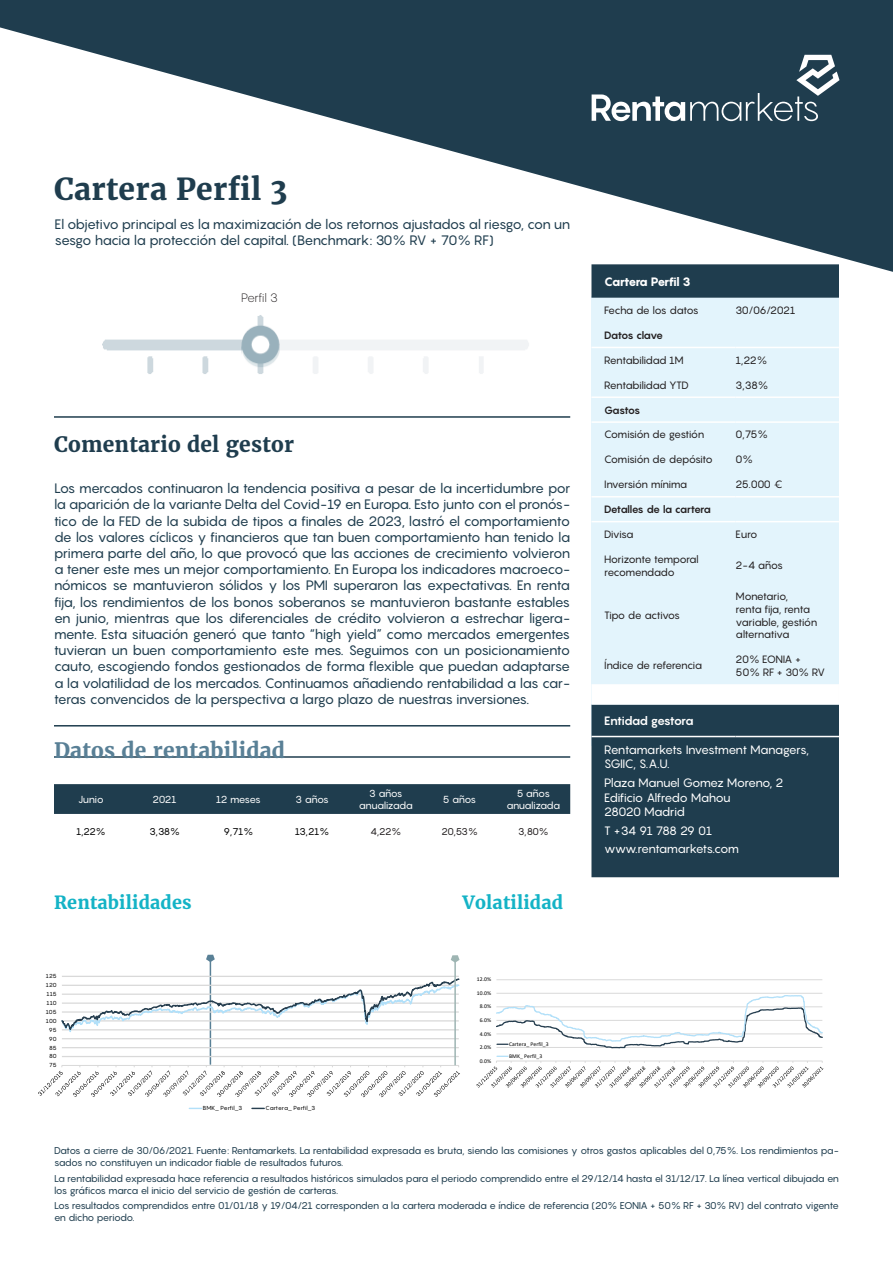
<style>
.page{position:relative;width:893px;height:1263px;background:#fff}
.page>*{position:absolute;margin:0;border:0;box-sizing:border-box;transform-origin:0 0}
.Texto_independiente{font:700 30px "Merriweather";letter-spacing:.01em;color:#1f3d4e}
.Texto_independiente-2{font:700 21px "Merriweather";letter-spacing:.01em;color:#1f3d4e}
.Texto_independiente-3{font:700 21px "Merriweather";letter-spacing:.01em;color:#598096}
.Texto_independiente-4{font:700 18px "Merriweather";letter-spacing:.01em;color:#14b3c6}
.Texto_independiente-5{font:13.5px/16.2px "Pangram";letter-spacing:-.06em;color:#1f3d4e;text-align:justify}
.t1{font:12px/14.4px "Pangram";letter-spacing:-.06em;color:#fff}
.t2{font:800 12px "Pangram";letter-spacing:-.09em;color:#fff}
.t3{font:700 12px "Pangram";letter-spacing:-.08em;color:#fff}
.t4{font:300 12px "Pangram";letter-spacing:-.025em;color:#231f20}
.t5{font:10.5px/12.6px "Pangram";letter-spacing:-.06em;color:#231f20}
.t6{font:700 10.5px "Pangram";letter-spacing:-.085em;color:#231f20}
.t7{font:10.05px/12px "Pangram";letter-spacing:-.045em;color:#fff;text-align:center}
.Texto_independiente-6{font:9.75px/11.7px "Pangram";letter-spacing:-.06em;color:#1f3d4e}
.t8{font:9.75px "Pangram";letter-spacing:-.045em;color:#000}
.t9{font:9.75px "Pangram";letter-spacing:-.055em;color:#231f20}
.t10{font:5.7px/12px "Calibri";color:#000}
.t11{font:5.7px "Pangram";color:#000}
</style>
<div class="page">
<img style="left:102px;top:315px;width:427px;height:59px">
<hr style="left:54px;top:416px;width:516px;height:2px;background:#1f3d4e">
<hr style="left:54px;top:725px;width:516px;height:1px;background:#1f3d4e">
<hr style="left:54px;top:756px;width:516px;height:2px;background:#1f3d4e">
<svg style="left:591px;top:272px;width:248px;height:605px;background:#a0b5c0"></svg>
<svg style="left:591px;top:684px;width:248px;height:20px"></svg>
<hr style="left:591px;top:736px;width:145px;height:1px;background:#fff">
<hr style="left:736px;top:736px;width:103px;height:1px;background:#fff">
<hr style="left:591px;top:347px;width:145px;height:1px;background:#fff">
<hr style="left:736px;top:347px;width:103px;height:1px;background:#fff">
<hr style="left:591px;top:396px;width:145px;height:2px;background:#fff">
<hr style="left:736px;top:396px;width:103px;height:2px;background:#fff">
<hr style="left:591px;top:421px;width:145px;height:2px;background:#fff">
<hr style="left:736px;top:421px;width:103px;height:2px;background:#fff">
<hr style="left:591px;top:496px;width:145px;height:1px;background:#fff">
<hr style="left:736px;top:496px;width:103px;height:1px;background:#fff">
<hr style="left:591px;top:521px;width:145px;height:1px;background:#fff">
<hr style="left:736px;top:521px;width:103px;height:1px;background:#fff">
<svg style="left:0;top:0;width:893px;height:272px;fill:#1f3d4e"></svg>
<svg style="left:592px;top:55px;width:247px;height:66px;background:#405a68"></svg>
<div style="left:54px;top:784px;width:516px;height:30px;background:#1f3d4e"></div>
<svg style="left:206px;top:955px;width:9px;height:7px"></svg>
<hr style="left:210px;top:961px;width:1px;height:104px;background:#598096">
<hr style="left:62px;top:1056px;width:397px;height:1px;background:#d9d9d9">
<hr style="left:62px;top:1047px;width:397px;height:1px;background:#d9d9d9">
<svg style="left:62px;top:976px;width:397px;height:68px"></svg>
<svg style="left:38px;top:1065px;width:422px;height:32px"></svg>
<svg style="left:189px;top:1108px;width:13px;height:1px"></svg>
<svg style="left:252px;top:1108px;width:12px;height:1px"></svg>
<hr style="left:496px;top:993px;width:326px;height:1px;background:#d9d9d9">
<hr style="left:496px;top:979px;width:326px;height:1px;background:#d9d9d9">
<svg style="left:496px;top:995px;width:327px;height:54px"></svg>
<svg style="left:476px;top:1056px;width:347px;height:32px"></svg>
<svg style="left:451px;top:955px;width:8px;height:7px"></svg>
<hr style="left:454px;top:961px;width:2px;height:104px;background:#9eb5b3">
<p class="Texto_independiente" style="left:54px;top:170px;width:235px">Cartera Perfil 3</p>
<p class="Texto_independiente-5" style="left:55px;top:216px;width:517px">El objetivo principal es la maximización de los retornos ajustados al riesgo, con un sesgo hacia la protección del capital. (Benchmark: 30% RV + 70% RF)</p>
<p class="t4" style="left:241px;top:290px;width:38px">Perfil 3</p>
<p class="Texto_independiente-2" style="left:54px;top:431px;width:242px">Comentario del gestor</p>
<p class="Texto_independiente-5" style="left:54px;top:480px;width:518px">Los mercados continuaron la tendencia positiva a pesar de la incertidumbre por la aparición de la variante Delta del Covid-19 en Europa. Esto junto con el pronós&shy;tico de la FED de la subida de tipos a finales de 2023, lastró el comportamiento de los valores cíclicos y financieros que tan buen comportamiento han tenido la primera parte del año, lo que provocó que las acciones de crecimiento volvieron a tener este mes un mejor comportamiento. En Europa los indicadores macroeco&shy;nómicos se mantuvieron sólidos y los PMI superaron las expectativas. En renta fija, los rendimientos de los bonos soberanos se mantuvieron bastante estables en junio, mientras que los diferenciales de crédito volvieron a estrechar ligera&shy;mente. Esta situación generó que tanto “high yield” como mercados emergentes tuvieran un buen comportamiento este mes. Seguimos con un posicionamiento cauto, escogiendo fondos gestionados de forma flexible que puedan adaptarse a la volatilidad de los mercados. Continuamos añadiendo rentabilidad a las car&shy;teras convencidos de la perspectiva a largo plazo de nuestras inversiones.</p>
<p class="Texto_independiente-3" style="left:54px;top:737px;width:233px">Datos de rentabilidad</p>
<p class="t7" style="left:78px;top:793px;width:27px">Junio</p>
<p class="t7" style="left:153px;top:793px;width:26px">2021</p>
<p class="t7" style="left:216px;top:793px;width:46px">12 meses</p>
<p class="t7" style="left:295px;top:793px;width:35px">3 años</p>
<p class="t7" style="left:359px;top:787px;width:56px">3 años anualizada</p>
<p class="t7" style="left:443px;top:793px;width:35px">5 años</p>
<p class="t7" style="left:506px;top:787px;width:56px">5 años anualizada</p>
<p class="t8" style="left:76px;top:825px;width:31px">1,22%</p>
<p class="t8" style="left:149px;top:825px;width:32px">3,38%</p>
<p class="t8" style="left:224px;top:825px;width:31px">9,71%</p>
<p class="t8" style="left:295px;top:825px;width:36px">13,21%</p>
<p class="t9" style="left:370px;top:825px;width:32px">4,22%</p>
<p class="t9" style="left:441px;top:825px;width:38px">20,53%</p>
<p class="t9" style="left:518px;top:825px;width:32px">3,80%</p>
<p class="Texto_independiente-4" style="left:54px;top:891px;width:139px">Rentabilidades</p>
<p class="Texto_independiente-4" style="left:462px;top:891px;width:102px">Volatilidad</p>
<p class="t11" style="left:46px;top:972px;width:12px">125</p>
<p class="t11" style="left:46px;top:981px;width:12px">120</p>
<p class="t10" style="left:477px;top:973px;width:16px">12.0%</p>
<p class="t11" style="left:47px;top:990px;width:11px">115</p>
<p class="t10" style="left:477px;top:987px;width:16px">10.0%</p>
<p class="t11" style="left:47px;top:999px;width:11px">110</p>
<p class="t11" style="left:46px;top:1008px;width:12px">105</p>
<p class="t10" style="left:480px;top:1000px;width:13px">8.0%</p>
<p class="t11" style="left:46px;top:1017px;width:12px">100</p>
<p class="t10" style="left:480px;top:1014px;width:13px">6.0%</p>
<p class="t11" style="left:49px;top:1026px;width:9px">95</p>
<p class="t11" style="left:49px;top:1035px;width:9px">90</p>
<p class="t11" style="left:49px;top:1044px;width:9px">85</p>
<p class="t11" style="left:49px;top:1053px;width:9px">80</p>
<p class="t11" style="left:49px;top:1061px;width:9px">75</p>
<p class="t10" style="left:480px;top:1027px;width:13px">4.0%</p>
<p class="t10" style="left:480px;top:1041px;width:13px">2.0%</p>
<p class="t10" style="left:480px;top:1054px;width:13px">0.0%</p>
<p class="t10" style="left:509px;top:1038px;width:41px">Cartera_ Perfil_3<br>BMK_ Perfil_3</p>
<p class="t11" style="left:203px;top:1104px;width:41px">BMK_ Perfil_3</p>
<p class="t11" style="left:266px;top:1104px;width:51px">Cartera_ Perfil_3</p>
<p class="t2" style="left:604px;top:273px;width:88px">Cartera Perfil 3</p>
<p class="t5" style="left:604px;top:304px;width:96px">Fecha de los datos</p>
<p class="t5" style="left:736px;top:304px;width:61px">30/06/2021</p>
<p class="t6" style="left:604px;top:328px;width:61px">Datos clave</p>
<p class="t5" style="left:604px;top:354px;width:81px">Rentabilidad 1M</p>
<p class="t5" style="left:736px;top:354px;width:33px">1,22%</p>
<p class="t5" style="left:604px;top:378px;width:86px">Rentabilidad YTD</p>
<p class="t5" style="left:736px;top:378px;width:34px">3,38%</p>
<p class="t6" style="left:604px;top:403px;width:38px">Gastos</p>
<p class="t5" style="left:604px;top:428px;width:101px">Comisión de gestión</p>
<p class="t5" style="left:736px;top:428px;width:34px">0,75%</p>
<p class="t5" style="left:604px;top:453px;width:110px">Comisión de depósito</p>
<p class="t5" style="left:736px;top:453px;width:19px">0%</p>
<p class="t5" style="left:604px;top:478px;width:85px">Inversión mínima</p>
<p class="t5" style="left:736px;top:478px;width:49px">25.000 €</p>
<p class="t6" style="left:604px;top:502px;width:108px">Detalles de la cartera</p>
<p class="t5" style="left:604px;top:528px;width:31px">Divisa</p>
<p class="t5" style="left:736px;top:528px;width:23px">Euro</p>
<p class="t5" style="left:604px;top:553px;width:96px">Horizonte temporal recomendado</p>
<p class="t5" style="left:736px;top:559px;width:49px">2-4 años</p>
<p class="t5" style="left:604px;top:609px;width:77px">Tipo de activos</p>
<p class="t5" style="left:736px;top:590px;width:83px">Monetario,<br>renta fija, renta variable, gestión alternativa</p>
<p class="t5" style="left:604px;top:659px;width:99px">Índice de referencia</p>
<p class="t5" style="left:736px;top:653px;width:91px">20% EONIA +<br>50% RF + 30% RV</p>
<p class="t3" style="left:604px;top:713px;width:91px">Entidad gestora</p>
<p class="t1" style="left:604px;top:742px;width:206px">Rentamarkets Investment Managers,<br>SGIIC, S.A.U.</p>
<p class="t1" style="left:604px;top:775px;width:181px">Plaza Manuel Gomez Moreno, 2</p>
<p class="t1" style="left:604px;top:790px;width:128px">Edificio Alfredo Mahou</p>
<p class="t1" style="left:604px;top:804px;width:82px">28020 Madrid</p>
<p class="t1" style="left:604px;top:823px;width:110px">T +34 91 788 29 01</p>
<p class="t1" style="left:604px;top:841px;width:136px">www.rentamarkets.com</p>
<p class="Texto_independiente-6" style="left:54px;top:1145px;width:786px">Datos a cierre de 30/06/2021. Fuente: Rentamarkets. La rentabilidad expresada es bruta, siendo las comisiones y otros gastos aplicables del 0,75%. Los rendimientos pa&shy;sados no constituyen un indicador fiable de resultados futuros.</p>
<p class="Texto_independiente-6" style="left:54px;top:1172px;width:786px">La rentabilidad expresada hace referencia a resultados históricos simulados para el periodo comprendido entre el 29/12/14 hasta el 31/12/17. La línea vertical dibujada en los gráficos marca el inicio del servicio de gestión de carteras.</p>
<p class="Texto_independiente-6" style="left:54px;top:1200px;width:786px">Los resultados comprendidos entre 01/01/18 y 19/04/21 corresponden a la cartera moderada e índice de referencia (20% EONIA + 50% RF + 30% RV) del contrato vigente en dicho periodo.</p>
</div>
